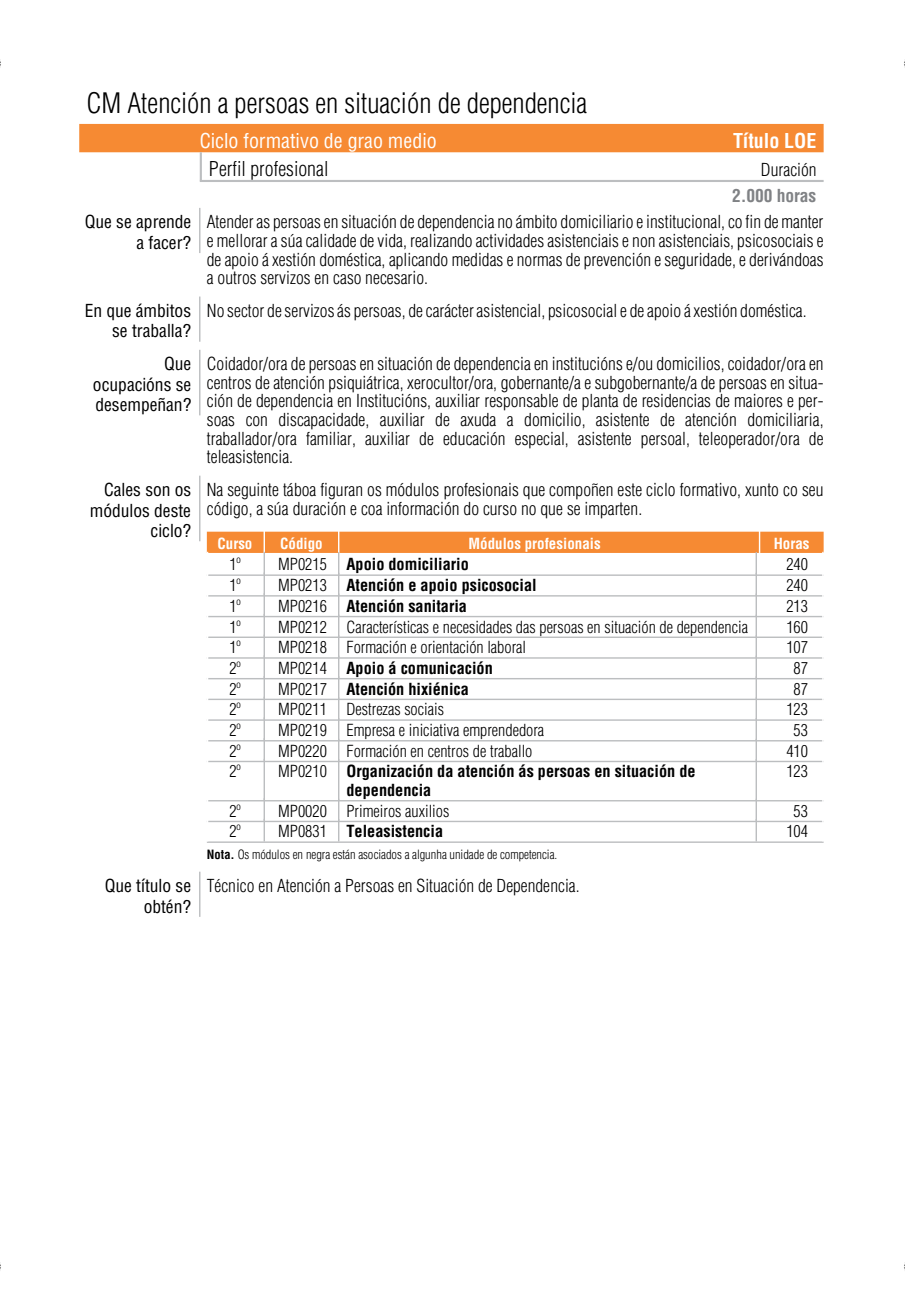
<style>
.page{position:relative;width:905px;height:1309px;background:#fff}
.page>*{position:absolute;margin:0;border:0;box-sizing:border-box;transform-origin:0 0}
.t1{font:300 condensed 27.5px "Helvetica";color:#000}
.t2{font:condensed 20px "Helvetica";letter-spacing:-.005em;color:#fff}
.t3{font:300 condensed 20px "Helvetica";letter-spacing:.005em;color:#000}
.t4{font:700 condensed 20px "Helvetica";letter-spacing:-.005em;color:#fff}
.t5{font:300 condensed 17.5px/18.5px "Helvetica";color:#000;text-align:justify}
.t6{font:condensed 17.5px/20.5px "Helvetica";color:#000;text-align:right}
.t7{font:700 condensed 17.5px "Helvetica";letter-spacing:-.005em;color:#808285}
.t8{font:300 condensed 16.25px "Helvetica";color:#000}
.t9{font:700 condensed 16.25px/18.2px "Helvetica";color:#000}
.t10{font:700 condensed 15px "Helvetica";color:#fff}
.t11{font:300 condensed 12.5px "Helvetica";letter-spacing:-.005em;color:#000}
.s1{font-weight:300}
.s2{font-weight:700}
</style>
<div class="page">
<div style="left:79px;top:124px;width:744px;height:28px;background:#f68a33"></div>
<hr style="left:200px;top:152px;width:2px;height:28px;background:#bcbec0">
<hr style="left:200px;top:180px;width:623px;height:2px;background:#bcbec0">
<hr style="left:199px;top:208px;width:1px;height:45px;background:#bcbec0">
<hr style="left:199px;top:296px;width:1px;height:46px;background:#bcbec0">
<hr style="left:199px;top:350px;width:1px;height:65px;background:#bcbec0">
<hr style="left:199px;top:475px;width:1px;height:66px;background:#bcbec0">
<div style="left:207px;top:531px;width:616px;height:22px;background:#f68a33"></div>
<hr style="left:263px;top:529px;width:2px;height:24px;background:#fff">
<svg style="left:759px;top:531px;width:1px;height:22px"></svg>
<hr style="left:207px;top:574px;width:616px;height:2px;background:#bcbec0">
<hr style="left:263px;top:552px;width:2px;height:22px;background:#bcbec0">
<hr style="left:755px;top:552px;width:2px;height:22px;background:#bcbec0">
<hr style="left:207px;top:595px;width:616px;height:1px;background:#bcbec0">
<hr style="left:263px;top:572px;width:2px;height:23px;background:#bcbec0">
<hr style="left:755px;top:573px;width:2px;height:22px;background:#bcbec0">
<hr style="left:207px;top:616px;width:616px;height:1px;background:#bcbec0">
<hr style="left:263px;top:593px;width:2px;height:23px;background:#bcbec0">
<hr style="left:755px;top:593px;width:2px;height:23px;background:#bcbec0">
<hr style="left:207px;top:636px;width:616px;height:2px;background:#bcbec0">
<hr style="left:263px;top:614px;width:2px;height:22px;background:#bcbec0">
<hr style="left:755px;top:614px;width:2px;height:22px;background:#bcbec0">
<hr style="left:207px;top:657px;width:616px;height:1px;background:#bcbec0">
<hr style="left:263px;top:634px;width:2px;height:23px;background:#bcbec0">
<hr style="left:755px;top:635px;width:2px;height:22px;background:#bcbec0">
<hr style="left:207px;top:678px;width:616px;height:1px;background:#bcbec0">
<hr style="left:263px;top:655px;width:2px;height:23px;background:#bcbec0">
<hr style="left:755px;top:655px;width:2px;height:23px;background:#bcbec0">
<hr style="left:207px;top:698px;width:616px;height:2px;background:#bcbec0">
<hr style="left:263px;top:676px;width:2px;height:22px;background:#bcbec0">
<hr style="left:755px;top:676px;width:2px;height:22px;background:#bcbec0">
<hr style="left:207px;top:719px;width:616px;height:1px;background:#bcbec0">
<hr style="left:263px;top:696px;width:2px;height:23px;background:#bcbec0">
<hr style="left:755px;top:697px;width:2px;height:22px;background:#bcbec0">
<hr style="left:207px;top:740px;width:616px;height:1px;background:#bcbec0">
<hr style="left:263px;top:717px;width:2px;height:23px;background:#bcbec0">
<hr style="left:755px;top:718px;width:2px;height:22px;background:#bcbec0">
<hr style="left:207px;top:760px;width:616px;height:2px;background:#bcbec0">
<svg style="left:207px;top:552px;width:1px;height:189px"></svg>
<hr style="left:263px;top:738px;width:2px;height:22px;background:#bcbec0">
<svg style="left:338px;top:531px;width:1px;height:228px"></svg>
<hr style="left:755px;top:739px;width:2px;height:21px;background:#bcbec0">
<svg style="left:822px;top:552px;width:1px;height:189px"></svg>
<hr style="left:207px;top:800px;width:616px;height:1px;background:#bcbec0">
<hr style="left:207px;top:759px;width:1px;height:41px;background:#fff">
<hr style="left:263px;top:759px;width:2px;height:41px;background:#bcbec0">
<hr style="left:338px;top:759px;width:1px;height:40px;background:#bcbec0">
<hr style="left:755px;top:759px;width:2px;height:40px;background:#bcbec0">
<hr style="left:822px;top:759px;width:1px;height:41px;background:#fff">
<hr style="left:207px;top:820px;width:616px;height:2px;background:#bcbec0">
<hr style="left:263px;top:798px;width:2px;height:22px;background:#bcbec0">
<hr style="left:755px;top:798px;width:2px;height:22px;background:#bcbec0">
<hr style="left:207px;top:841px;width:616px;height:2px;background:#bcbec0">
<hr style="left:263px;top:818px;width:2px;height:23px;background:#bcbec0">
<svg style="left:338px;top:799px;width:1px;height:42px"></svg>
<hr style="left:755px;top:819px;width:2px;height:22px;background:#bcbec0">
<hr style="left:199px;top:871px;width:1px;height:45px;background:#bcbec0">
<h1 class="t1" style="left:86px;top:93px;width:502px">CM Atención a persoas en situación de dependencia</h1>
<p class="t2" style="left:200px;top:133px;width:238px">Ciclo formativo de grao medio</p>
<p class="t4" style="left:733px;top:133px;width:85px">Título LOE</p>
<p class="t3" style="left:209px;top:161px;width:121px">Perfil profesional</p>
<p class="t5" style="left:761px;top:162px;width:57px">Duración</p>
<p class="t7" style="left:732px;top:188px;width:86px">2.000 horas</p>
<p class="t6" style="left:85px;top:214px;width:108px">Que se aprende a facer?</p>
<p class="t5" style="left:207px;top:215px;width:618px">Aten der as per soas en si tua ción de de pen den cia no ám bi to do mi ci lia rio e ins ti tu cio nal, co fin de man ter e me llo rar a súa ca li da de de vida, rea li zan do ac ti vi da des asis ten ciais e non asis ten ciais, psi co so ciais e de apoio á xes tión do més ti ca, apli can do me di das e nor mas de pre ven ción e se gu ri da de, e derivándoas a outros servizos en caso necesario.</p>
<p class="t6" style="left:85px;top:302px;width:108px">En que ámbitos se traballa?</p>
<p class="t5" style="left:207px;top:303px;width:601px">No sec tor de ser vi zos ás per soas, de ca rác ter asis ten cial, psi co so cial e de apoio á xes tión doméstica.</p>
<p class="t6" style="left:93px;top:355px;width:100px;text-align:justify;text-indent:71px">Que ocupacións se desempeñan?</p>
<p class="t5" style="left:207px;top:356px;width:618px">Coi da dor/ora de per soas en si tua ción de de pen den cia en ins ti tu cións e/ou do mi ci lios, coi da dor/ora en cen tros de aten ción psi quiá tri ca, xe ro cul tor/ora, go ber nan te/a e sub go ber nan te/a de per soas en si tua - ción de de pen den cia en Insti tu cións, au xi liar res pon sa ble de plan ta de re si den cias de maio res e per - soas con dis ca pa ci da de, au xi liar de axu da a do mi ci lio, asis ten te de aten ción do mi ci lia ria, tra ba lla dor/ora fa mi liar, au xi liar de edu ca ción especial, asistente persoal, teleoperador/ora de teleasistencia.</p>
<p class="t6" style="left:90px;top:481px;width:103px">Cales son os módulos deste ciclo?</p>
<p class="t5" style="left:207px;top:482px;width:618px">Na seguinte táboa figuran os módulos profesionais que compoñen este ciclo formativo, xunto co seu código, a súa duración e coa información do curso no que se imparten.</p>
<p class="t10" style="left:217px;top:538px;width:36px">Curso</p>
<p class="t10" style="left:280px;top:538px;width:44px">Código</p>
<p class="t10" style="left:468px;top:538px;width:134px">Módulos profesionais</p>
<p class="t10" style="left:773px;top:538px;width:37px">Horas</p>
<p class="t8" style="left:229px;top:558px;width:13px">1º</p>
<p class="t9" style="left:278px;top:557px;width:192px"><span class="s1">MP0215</span> Apoio domiciliario</p>
<p class="t8" style="left:786px;top:558px;width:23px">240</p>
<p class="t8" style="left:229px;top:579px;width:13px">1º</p>
<p class="t9" style="left:278px;top:578px;width:260px"><span class="s1">MP0213</span> Atención e apoio psicosocial</p>
<p class="t8" style="left:786px;top:579px;width:23px">240</p>
<p class="t8" style="left:229px;top:599px;width:13px">1º</p>
<p class="t9" style="left:278px;top:598px;width:190px"><span class="s1">MP0216</span> Atención sanitaria</p>
<p class="t8" style="left:786px;top:599px;width:23px">213</p>
<p class="t8" style="left:229px;top:620px;width:13px">1º</p>
<p class="t8" style="left:278px;top:620px;width:471px">MP0212 Características e necesidades das persoas en situación de dependencia</p>
<p class="t8" style="left:786px;top:620px;width:23px">160</p>
<p class="t8" style="left:229px;top:641px;width:13px">1º</p>
<p class="t8" style="left:278px;top:641px;width:249px">MP0218 Formación e orientación laboral</p>
<p class="t8" style="left:786px;top:641px;width:23px">107</p>
<p class="t8" style="left:229px;top:661px;width:13px">2º</p>
<p class="t9" style="left:278px;top:660px;width:216px"><span class="s1">MP0214</span> Apoio á comunicación</p>
<p class="t8" style="left:793px;top:661px;width:16px">87</p>
<p class="t8" style="left:229px;top:682px;width:13px">2º</p>
<p class="t9" style="left:278px;top:681px;width:192px"><span class="s1">MP0217</span> Atención hixiénica</p>
<p class="t8" style="left:793px;top:682px;width:16px">87</p>
<p class="t8" style="left:229px;top:703px;width:13px">2º</p>
<p class="t8" style="left:278px;top:703px;width:167px">MP0211 Destrezas sociais</p>
<p class="t8" style="left:786px;top:703px;width:23px">123</p>
<p class="t8" style="left:229px;top:724px;width:13px">2º</p>
<p class="t8" style="left:278px;top:724px;width:268px">MP0219 Empresa e iniciativa emprendedora</p>
<p class="t8" style="left:793px;top:724px;width:16px">53</p>
<p class="t8" style="left:229px;top:744px;width:13px">2º</p>
<p class="t8" style="left:278px;top:744px;width:256px">MP0220 Formación en centros de traballo</p>
<p class="t8" style="left:786px;top:744px;width:23px">410</p>
<p class="t8" style="left:229px;top:765px;width:13px">2º</p>
<p class="t9" style="left:346px;top:764px;width:350px;text-indent:-68px"><span class="s1">MP0210</span> Organización da atención ás persoas en situación de dependencia</p>
<p class="t8" style="left:786px;top:765px;width:23px">123</p>
<p class="t8" style="left:229px;top:804px;width:13px">2º</p>
<p class="t8" style="left:278px;top:804px;width:173px">MP0020 Primeiros auxilios</p>
<p class="t8" style="left:793px;top:804px;width:16px">53</p>
<p class="t8" style="left:229px;top:825px;width:13px">2º</p>
<p class="t9" style="left:278px;top:824px;width:166px"><span class="s1">MP0831</span> Teleasistencia</p>
<p class="t8" style="left:786px;top:825px;width:23px">104</p>
<p class="t11" style="left:207px;top:850px;width:352px"><span class="s2">Nota.</span> Os módulos en negra están asociados a algunha unidade de competencia.</p>
<p class="t6" style="left:105px;top:877px;width:88px">Que título se obtén?</p>
<p class="t5" style="left:207px;top:878px;width:374px">Técnico en Atención a Persoas en Situación de Dependencia.</p>
</div>
